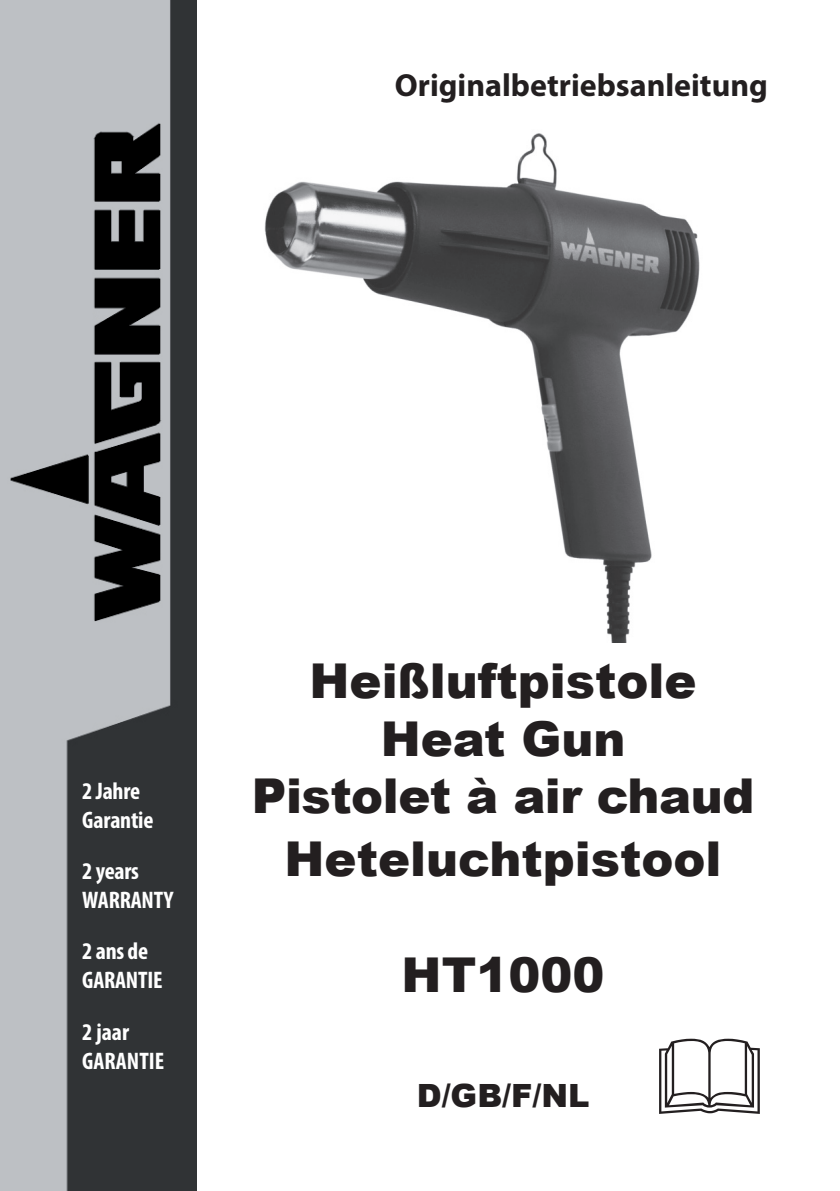
<style>
.page{position:relative;width:840px;height:1191px;background:#fff}
.page>*{position:absolute;margin:0;border:0;box-sizing:border-box;transform-origin:0 0}
.t1{font:900 48px/57.6px "Arial";color:#231f20;text-align:center}
.t2{font:700 32px "Myriad Pro";color:#231f20}
.t3{font:900 32px "Arial";color:#231f20}
.t4{font:700 condensed 24px/28.8px "Myriad Pro";letter-spacing:-.01em;color:#fff}
</style>
<div class="page">
<img style="left:0;top:0;width:196px;height:1191px">
<img style="left:264px;top:133px;width:436px;height:509px">
<p class="t2" style="left:394px;top:64px;width:374px">Originalbetriebsanleitung</p>
<p class="t4" style="left:82px;top:776px;width:73px">2 Jahre<br>Garantie</p>
<p class="t4" style="left:82px;top:856px;width:93px">2 years<br>WARRANTY</p>
<p class="t4" style="left:82px;top:936px;width:82px">2 ans de<br>GARANTIE</p>
<p class="t4" style="left:82px;top:1016px;width:83px">2 jaar<br>GARANTIE</p>
<p class="t1" style="left:252px;top:650px;width:504px">Heißluftpistole<br>Heat Gun<br>Pistolet à air chaud</p>
<p class="t1" style="left:284px;top:829px;width:438px">Heteluchtpistool</p>
<p class="t1" style="left:401px;top:944px;width:204px">HT1000</p>
<p class="t3" style="left:416px;top:1072px;width:174px">D/GB/F/NL</p>
</div>
